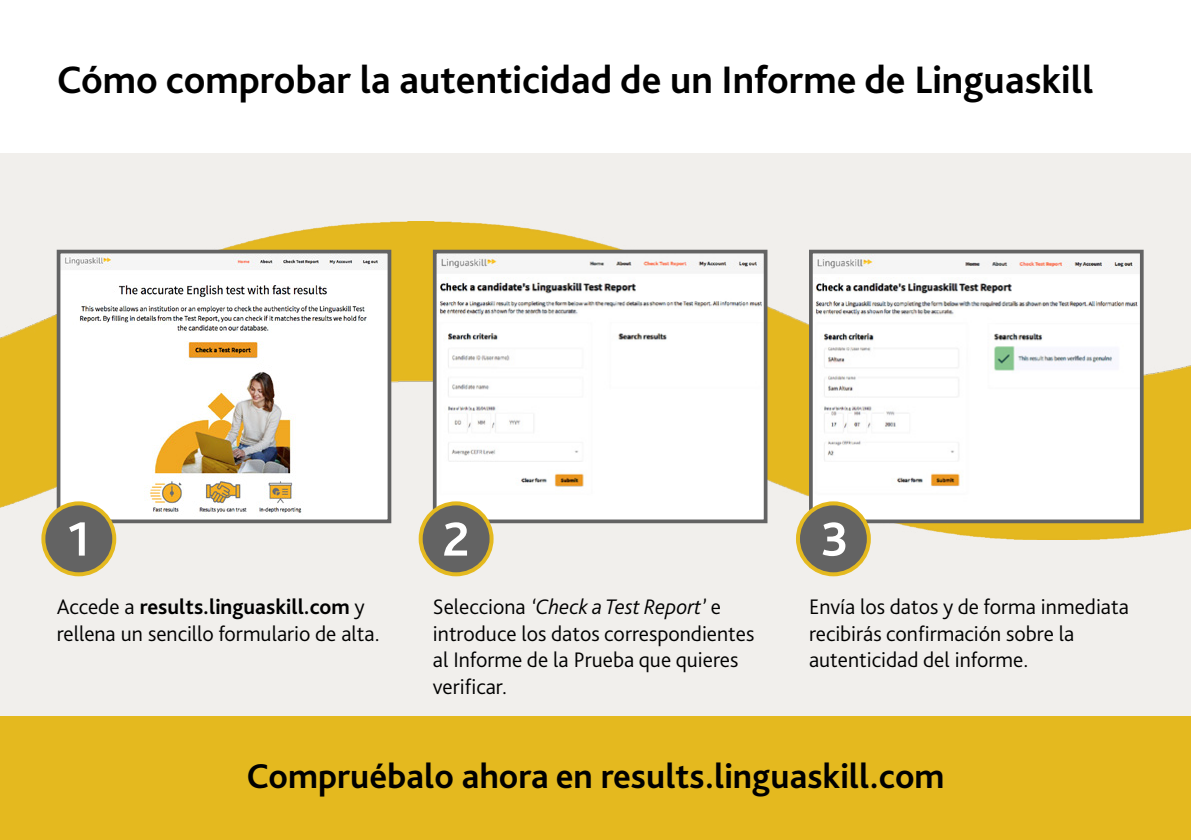
<style>
.page{position:relative;width:1191px;height:840px;background:#fff}
.page>*{position:absolute;margin:0;border:0;box-sizing:border-box;transform-origin:0 0}
.t1{font:700 50px "Bliss Pro";color:#fff}
.t2{font:700 40px "Bliss Pro";color:#000}
.t3{font:700 36px "Bliss Pro";color:#000}
.t4{font:300 22px/26.4px "Bliss Pro";color:#000}
.s1{font-weight:700}
.s2{font-style:italic}
</style>
<div class="page">
<div style="left:0;top:153px;width:1191px;height:686px;background:#f1efec"></div>
<img style="left:0;top:221px;width:1191px;height:318px">
<img style="left:62px;top:254px;width:324px;height:264px">
<div style="left:57px;top:249px;width:334px;height:274px;border:4px solid #636363"></div>
<div style="left:435px;top:251px;width:330px;height:270px;background:#fff"></div>
<img style="left:438px;top:254px;width:324px;height:250px">
<div style="left:433px;top:249px;width:334px;height:274px;border:4px solid #636363"></div>
<img style="left:814px;top:254px;width:324px;height:264px">
<div style="left:809px;top:249px;width:334px;height:274px;border:4px solid #636363"></div>
<div style="left:0;top:715px;width:1191px;height:124px;background:#e4b91f"></div>
<div style="left:43px;top:503px;width:71px;height:71px;background:#636363;border-radius:50%"></div>
<div style="left:41px;top:501px;width:75px;height:75px;border:4px solid #e4b91f;border-radius:50%"></div>
<div style="left:421px;top:503px;width:70px;height:71px;background:#636363;border-radius:50%"></div>
<div style="left:419px;top:501px;width:74px;height:75px;border:4px solid #e4b91f;border-radius:50%"></div>
<div style="left:798px;top:503px;width:71px;height:71px;background:#636363;border-radius:50%"></div>
<div style="left:796px;top:501px;width:75px;height:75px;border:4px solid #e4b91f;border-radius:50%"></div>
<h2 class="t2" style="left:57px;top:55px;width:1038px">Cómo comprobar la autenticidad de un Informe de Linguaskill</h2>
<h1 class="t1" style="left:68px;top:507px;width:24px">1</h1>
<h1 class="t1" style="left:443px;top:507px;width:28px">2</h1>
<h1 class="t1" style="left:821px;top:507px;width:29px">3</h1>
<p class="t4" style="left:57px;top:593px;width:324px">Accede a <span class="s1">results.linguaskill.com</span> y rellena un sencillo formulario de alta.</p>
<p class="t4" style="left:433px;top:593px;width:323px">Selecciona <span class="s2">‘Check a Test Report’</span> e introduce los datos correspondientes al Informe de la Prueba que quieres verificar.</p>
<p class="t4" style="left:809px;top:593px;width:321px">Envía los datos y de forma inmediata recibirás confirmación sobre la autenticidad del informe.</p>
<h3 class="t3" style="left:246px;top:753px;width:699px">Compruébalo ahora en results.linguaskill.com</h3>
</div>
